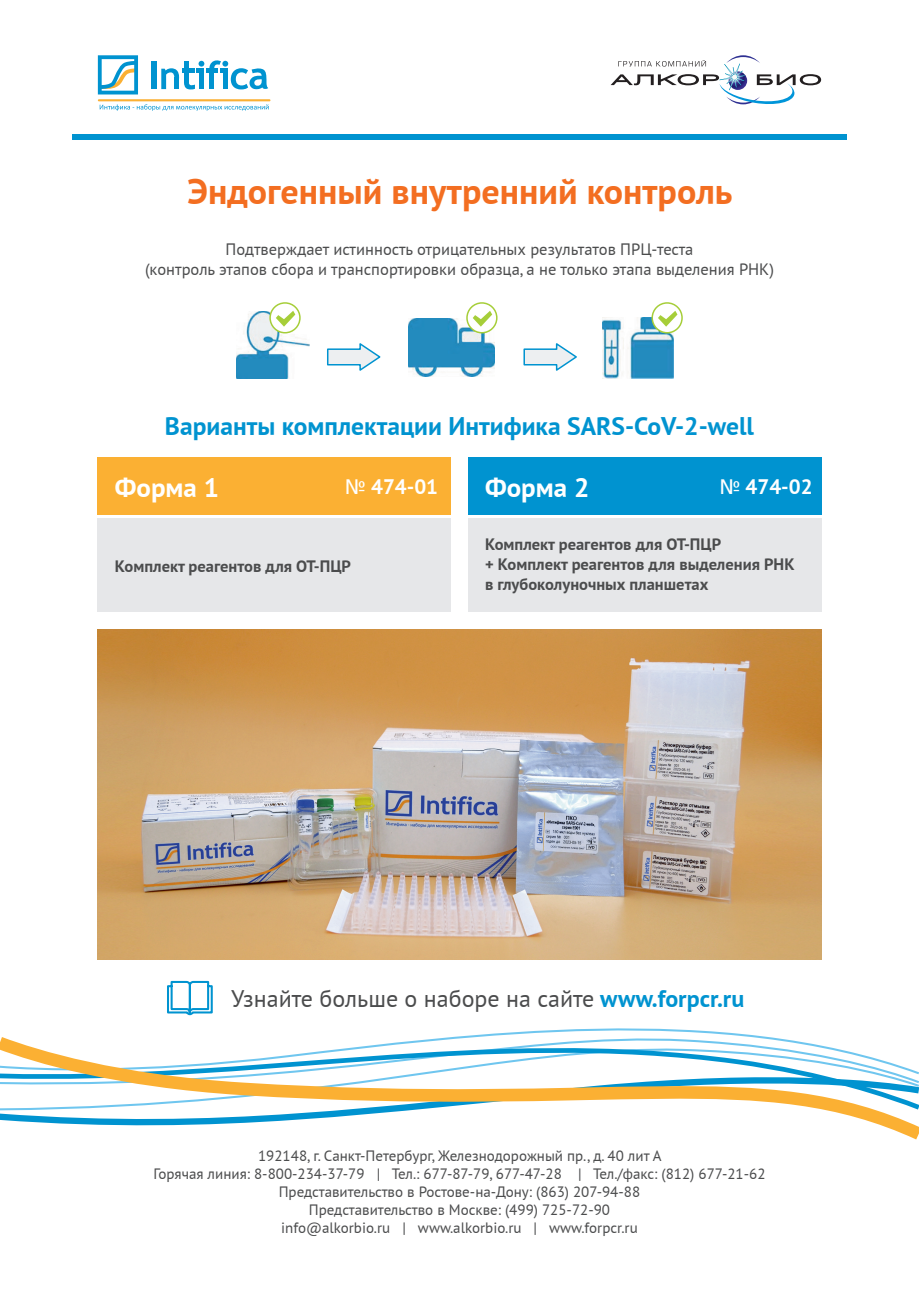
<style>
.page{position:relative;width:919px;height:1289px;background:#fff}
.page>*{position:absolute;margin:0;border:0;box-sizing:border-box;transform-origin:0 0}
.t1{font:700 36px "PT Sans";color:#f36e21}
.t2{font:700 27px "PT Sans";color:#fff}
.t3{font:700 25.5px "PT Sans";color:#0093d0}
.t4{font:24px "PT Sans";color:#4b4c4d}
.t5{font:700 21px "PT Sans";color:#fff}
.t6{font:16.5px/19.8px "PT Sans";color:#4b4c4d;text-align:center}
.t7{font:700 16.5px/19.8px "PT Sans";color:#4b4c4d}
.t8{font:15px/18px "PT Sans";color:#4b4c4d;text-align:center}
.s1{font-family:"Free Set C";font-weight:400}
.s2{font-weight:700;color:#0093d0}
</style>
<div class="page">
<div style="left:152px;top:61px;width:5px;height:28px;background:#0093d0"></div>
<svg style="left:161px;top:60px;width:107px;height:30px"></svg>
<svg style="left:98px;top:55px;width:40px;height:39px"></svg>
<hr style="left:98px;top:99px;width:172px;height:2px;background:#fbb033">
<svg style="left:100px;top:104px;width:169px;height:7px"></svg>
<svg style="left:610px;top:55px;width:211px;height:50px"></svg>
<div style="left:72px;top:134px;width:774px;height:6px;background:#0093d0"></div>
<svg style="left:0;top:1028px;width:918px;height:112px"></svg>
<img style="left:602px;top:317px;width:71px;height:61px">
<img style="left:236px;top:311px;width:74px;height:67px">
<img style="left:408px;top:318px;width:86px;height:58px">
<svg style="left:327px;top:343px;width:54px;height:28px"></svg>
<svg style="left:523px;top:343px;width:54px;height:28px"></svg>
<svg style="left:270px;top:303px;width:30px;height:30px"></svg>
<div style="left:269px;top:302px;width:31px;height:31px;border:2px solid #a6ce39;border-radius:50%"></div>
<svg style="left:276px;top:311px;width:19px;height:16px"></svg>
<div style="left:467px;top:303px;width:29px;height:30px;background:#fff;border-radius:50%"></div>
<div style="left:466px;top:302px;width:31px;height:31px;border:2px solid #a6ce39;border-radius:50%"></div>
<svg style="left:472px;top:311px;width:20px;height:16px"></svg>
<svg style="left:652px;top:303px;width:30px;height:30px"></svg>
<div style="left:651px;top:302px;width:31px;height:31px;border:2px solid #a6ce39;border-radius:50%"></div>
<svg style="left:658px;top:311px;width:19px;height:16px"></svg>
<div style="left:468px;top:518px;width:353px;height:94px;background:#e6e7e9"></div>
<div style="left:98px;top:457px;width:353px;height:58px;background:#fbb033"></div>
<div style="left:468px;top:457px;width:353px;height:58px;background:#0093d0"></div>
<div style="left:98px;top:518px;width:353px;height:94px;background:#e6e7e9"></div>
<svg style="left:167px;top:980px;width:46px;height:36px"></svg>
<img style="left:98px;top:629px;width:723px;height:330px">
<h1 class="t1" style="left:187px;top:173px;width:546px">Эндогенный внутренний контроль</h1>
<p class="t6" style="left:145px;top:240px;width:630px">Подтверждает истинность отрицательных результатов ПРЦ-теста<br>(контроль этапов сбора и транспортировки образца, а не только этапа выделения РНК)</p>
<h3 class="t3" style="left:165px;top:413px;width:590px">Варианты комплектации Интифика SARS-CoV-2-well</h3>
<h2 class="t2" style="left:115px;top:473px;width:106px">Форма 1</h2>
<h3 class="t5" style="left:345px;top:476px;width:95px"><span class="s1">№</span> 474-01</h3>
<h2 class="t2" style="left:485px;top:473px;width:106px">Форма 2</h2>
<h3 class="t5" style="left:719px;top:476px;width:94px"><span class="s1">№</span> 474-02</h3>
<p class="t7" style="left:115px;top:556px;width:238px">Комплект реагентов для ОТ-ПЦР</p>
<p class="t7" style="left:485px;top:535px;width:311px">Комплект реагентов для ОТ-ПЦР<br>+ Комплект реагентов для выделения РНК в глубоколуночных планшетах</p>
<h3 class="t4" style="left:231px;top:986px;width:514px">Узнайте больше о наборе на сайте <span class="s2">www.forpcr.ru</span></h3>
<p class="t8" style="left:153px;top:1146px;width:613px">192148, г. Санкт-Петербург, Железнодорожный пр., д. 40 лит А<br>Горячая линия: 8-800-234-37-79 | Тел.: 677-87-79, 677-47-28 | Тел./факс: (812) 677-21-62<br>Представительство в Ростове-на-Дону: (863) 207-94-88<br>Представительство в Москве: (499) 725-72-90<br>info@alkorbio.ru | www.alkorbio.ru | www.forpcr.ru</p>
</div>
